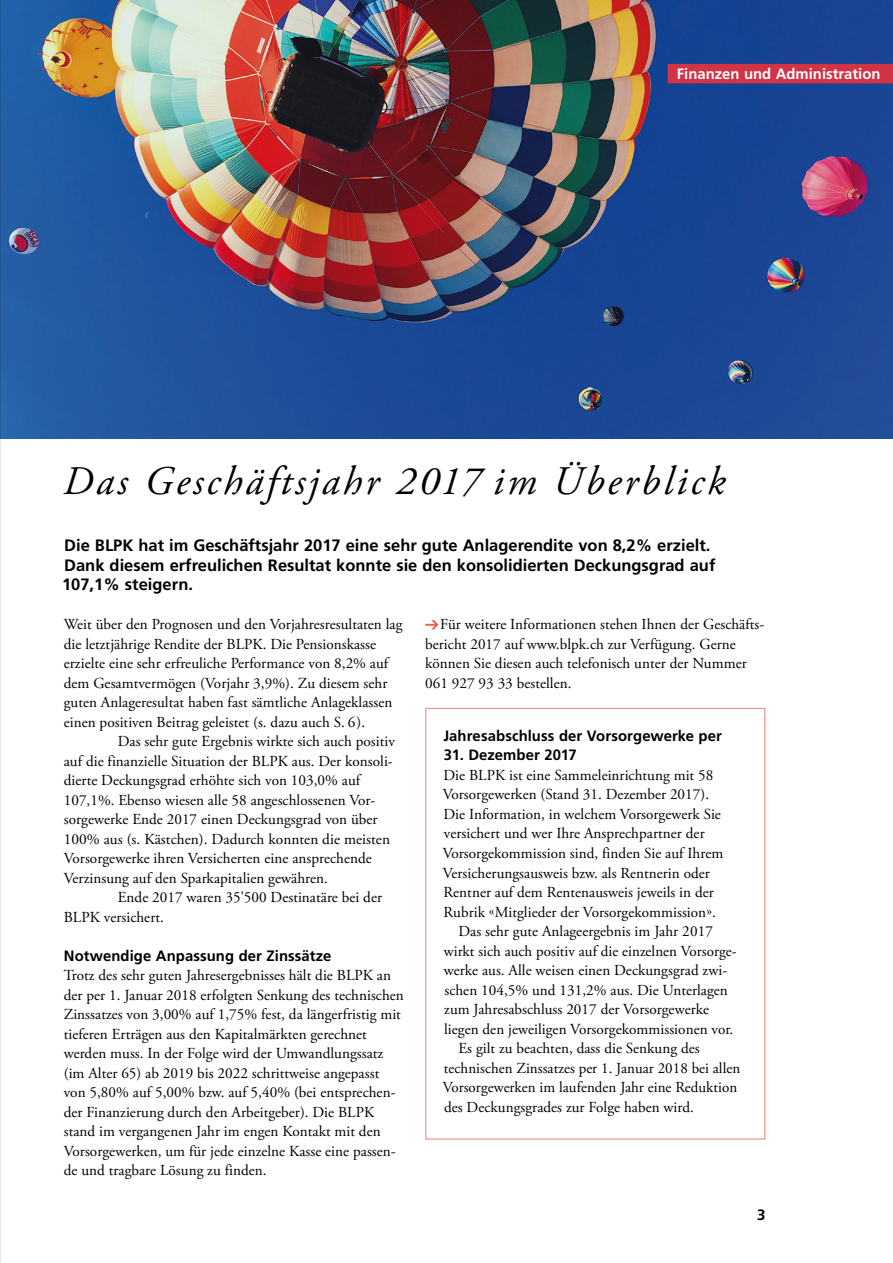
<style>
.page{position:relative;width:893px;height:1263px;background:#fff}
.page>*{position:absolute;margin:0;border:0;box-sizing:border-box;transform-origin:0 0}
.t1{font:italic 40.5px "Adobe Garamond Pro";letter-spacing:.075em;color:#000}
.t2{font:700 16.5px/19.5px "Frutiger LT Pro";color:#000}
.t3{font:15.3px/19.5px "Adobe Garamond Pro";letter-spacing:.005em;color:#000}
.t4{font:700 15px "Frutiger LT Pro";letter-spacing:.005em;color:#000}
.t5{font:700 15px "Frutiger LT Pro";color:#fff}
</style>
<div class="page">
<img style="left:1px;top:0;width:892px;height:438px">
<div style="left:668px;top:64px;width:225px;height:19px;background:#d23345"></div>
<svg style="left:425px;top:620px;width:13px;height:9px"></svg>
<div style="left:425px;top:708px;width:340px;height:432px;border:1px solid #e5978d"></div>
<hr style="left:0;top:0;width:1px;height:1263px;background:#cbcdce">
<p class="t5" style="left:677px;top:65px;width:205px">Finanzen und Administration</p>
<h1 class="t1" style="left:63px;top:457px;width:664px">Das Geschäftsjahr 2017 im Überblick</h1>
<p class="t2" style="left:62px;top:536px;width:655px">Die BLPK hat im Geschäftsjahr 2017 eine sehr gute Anlagerendite von 8,2% erzielt.<br>Dank diesem erfreulichen Resultat konnte sie den konsolidierten Deckungsgrad auf<br>107,1% steigern.</p>
<p class="t3" style="left:64px;top:615px;width:340px">Weit über den Prognosen und den Vorjahresresultaten lag die letztjährige Rendite der BLPK. Die Pensionskasse erzielte eine sehr erfreuliche Performance von 8,2% auf dem Gesamtvermögen (Vorjahr 3,9%). Zu diesem sehr guten Anlageresultat haben fast sämtliche Anlageklassen einen positiven Beitrag geleistet (s. dazu auch S. 6).</p>
<p class="t3" style="left:64px;top:732px;width:333px;text-indent:54px">Das sehr gute Ergebnis wirkte sich auch positiv auf die finanzielle Situation der BLPK aus. Der konsoli&shy;dierte Deckungsgrad erhöhte sich von 103,0% auf 107,1%. Ebenso wiesen alle 58 angeschlossenen Vor&shy;sorgewerke Ende 2017 einen Deckungsgrad von über 100% aus (s. Kästchen). Dadurch konnten die meisten Vorsorgewerke ihren Versicherten eine ansprechende Verzinsung auf den Sparkapitalien gewähren.</p>
<p class="t3" style="left:64px;top:888px;width:320px;text-indent:54px">Ende 2017 waren 35'500 Destinatäre bei der<br>BLPK versichert.</p>
<p class="t4" style="left:64px;top:947px;width:269px">Notwendige Anpassung der Zinssätze</p>
<p class="t3" style="left:64px;top:966px;width:342px">Trotz des sehr guten Jahresergebnisses hält die BLPK an der per 1. Januar 2018 erfolgten Senkung des technischen Zinssatzes von 3,00% auf 1,75% fest, da längerfristig mit tieferen Erträgen aus den Kapitalmärkten gerechnet werden muss. In der Folge wird der Umwandlungssatz (im Alter 65) ab 2019 bis 2022 schrittweise angepasst von 5,80% auf 5,00% bzw. auf 5,40% (bei entsprechen&shy;der Finanzierung durch den Arbeitgeber). Die BLPK stand im vergangenen Jahr im engen Kontakt mit den Vorsorgewerken, um für jede einzelne Kasse eine passen&shy;de und tragbare Lösung zu finden.</p>
<p class="t3" style="left:425px;top:615px;width:341px;text-indent:15px">Für weitere Informationen stehen Ihnen der Geschäfts&shy;bericht 2017 auf www.blpk.ch zur Verfügung. Gerne können Sie diesen auch telefonisch unter der Nummer 061 927 93 33 bestellen.</p>
<p class="t4" style="left:443px;top:727px;width:280px">Jahresabschluss der Vorsorgewerke per</p>
<p class="t4" style="left:444px;top:746px;width:135px">31. Dezember 2017</p>
<p class="t3" style="left:444px;top:766px;width:271px">Die BLPK ist eine Sammeleinrichtung mit 58</p>
<p class="t3" style="left:443px;top:785px;width:268px">Vorsorgewerken (Stand 31. Dezember 2017).</p>
<p class="t3" style="left:444px;top:805px;width:279px">Die Information, in welchem Vorsorgewerk Sie</p>
<p class="t3" style="left:444px;top:824px;width:262px">versichert und wer Ihre Ansprechpartner der</p>
<p class="t3" style="left:443px;top:844px;width:282px">Vorsorgekommission sind, finden Sie auf Ihrem</p>
<p class="t3" style="left:443px;top:863px;width:269px">Versicherungsausweis bzw. als Rentnerin oder</p>
<p class="t3" style="left:444px;top:883px;width:272px">Rentner auf dem Rentenausweis jeweils in der</p>
<p class="t3" style="left:444px;top:902px;width:274px">Rubrik «Mitglieder der Vorsorgekommission».</p>
<p class="t3" style="left:458px;top:922px;width:256px">Das sehr gute Anlageergebnis im Jahr 2017</p>
<p class="t3" style="left:444px;top:941px;width:294px">wirkt sich auch positiv auf die einzelnen Vorsorge-</p>
<p class="t3" style="left:444px;top:961px;width:285px">werke aus. Alle weisen einen Deckungsgrad zwi-</p>
<p class="t3" style="left:444px;top:980px;width:285px">schen 104,5% und 131,2% aus. Die Unterlagen</p>
<p class="t3" style="left:444px;top:1000px;width:266px">zum Jahresabschluss 2017 der Vorsorgewerke</p>
<p class="t3" style="left:444px;top:1019px;width:291px">liegen den jeweiligen Vorsorgekommissionen vor.</p>
<p class="t3" style="left:458px;top:1039px;width:243px">Es gilt zu beachten, dass die Senkung des</p>
<p class="t3" style="left:444px;top:1058px;width:298px">technischen Zinssatzes per 1. Januar 2018 bei allen</p>
<p class="t3" style="left:443px;top:1078px;width:296px">Vorsorgewerken im laufenden Jahr eine Reduktion</p>
<p class="t3" style="left:444px;top:1097px;width:251px">des Deckungsgrades zur Folge haben wird.</p>
<p class="t4" style="left:757px;top:1206px;width:10px">3</p>
</div>
